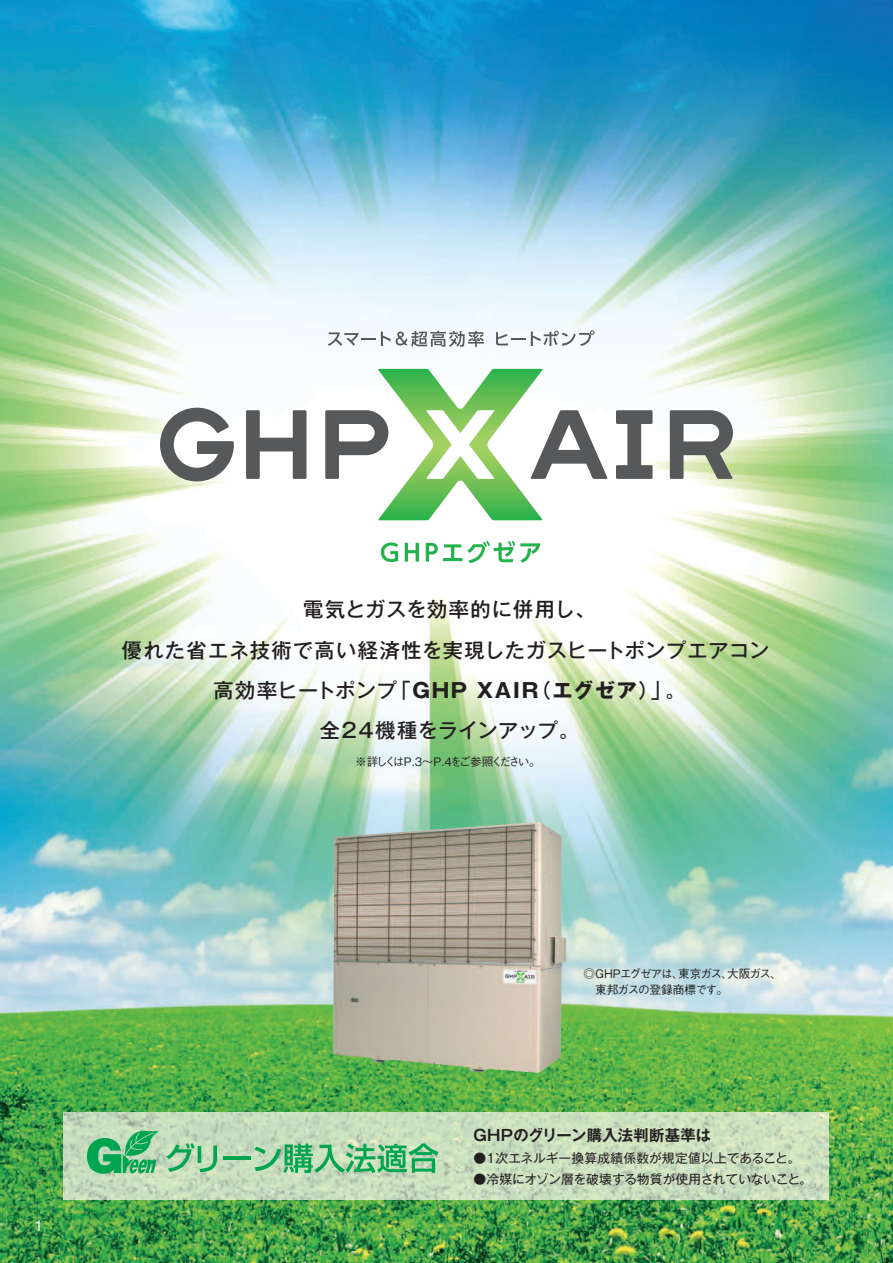
<style>
.page{position:relative;width:893px;height:1263px;background:#fff}
.page>*{position:absolute;margin:0;border:0;box-sizing:border-box;transform-origin:0 0}
.t1{font:20.25px/40.3px "Gothic MB101 Pro Medium 90 pv RKSJ H";letter-spacing:.035em;color:#231f20;text-align:center}
.t2{font:15.3px "Gothic MB101 Pro De Bold 90 pv RKSJ H";letter-spacing:.02em;color:#231f20}
.t3{font:14.85px "Helvetica Neue LT Std";color:#fff}
.t4{font:12.75px "Gothic MB101 Pro Regular 90 pv RKSJ H";color:#231f20}
.t5{font:11.7px/16.2px "Gothic BBB Pro Medium 90 pv RKSJ H";letter-spacing:-.09em;color:#231f20}
.t6{font:11.7px "Gothic BBB Pro Medium 90 pv RKSJ H";letter-spacing:-.215em;color:#231f20}
.s1{font-family:"Gothic MB101 Pro Bold 90 pv RKSJ H"}
</style>
<div class="page">
<img style="left:0;top:0;width:893px;height:1263px">
<img style="left:63px;top:1113px;width:766px;height:86px">
<svg style="left:166px;top:1143px;width:51px;height:29px"></svg>
<hr style="left:223px;top:1156px;width:28px;height:4px;background:#00a54f">
<svg style="left:254px;top:1143px;width:184px;height:30px;background:#7bc793"></svg>
<svg style="left:87px;top:1130px;width:72px;height:44px;background:#5fbe83"></svg>
<img style="left:333px;top:822px;width:233px;height:251px">
<svg style="left:381px;top:542px;width:17px;height:20px"></svg>
<svg style="left:405px;top:543px;width:14px;height:19px"></svg>
<svg style="left:426px;top:541px;width:114px;height:22px"></svg>
<svg style="left:616px;top:410px;width:37px;height:69px"></svg>
<svg style="left:670px;top:410px;width:63px;height:69px"></svg>
<svg style="left:325px;top:369px;width:283px;height:151px"></svg>
<svg style="left:246px;top:410px;width:60px;height:69px"></svg>
<svg style="left:160px;top:408px;width:74px;height:73px"></svg>
<svg style="left:328px;top:332px;width:47px;height:14px"></svg>
<svg style="left:381px;top:331px;width:103px;height:16px"></svg>
<svg style="left:496px;top:332px;width:29px;height:13px"></svg>
<svg style="left:531px;top:330px;width:63px;height:16px"></svg>
<p class="t3" style="left:34px;top:1220px;width:10px">1</p>
<p class="t1" style="left:122px;top:587px;width:649px">電気とガスを効率的に併用し、<br>優れた省エネ技術で高い経済性を実現したガスヒートポンプエアコン高効率ヒートポンプ「<span class="s1">GHP XAIR</span>（<span class="s1">エグゼア</span>）」。<br>全24機種をラインアップ。</p>
<p class="t6" style="left:355px;top:752px;width:187px">※詳しくはP.3～P.4をご参照ください。</p>
<p class="t5" style="left:583px;top:964px;width:200px">◎GHPエグゼアは、東京ガス、大阪ガス、　東邦ガスの登録商標です。</p>
<p class="t2" style="left:473px;top:1122px;width:239px">GHPのグリーン購入法判断基準は</p>
<p class="t4" style="left:473px;top:1148px;width:328px">●1次エネルギー換算成績係数が規定値以上であること。</p>
<p class="t4" style="left:473px;top:1168px;width:340px">●冷媒にオゾン層を破壊する物質が使用されていないこと。</p>
</div>
